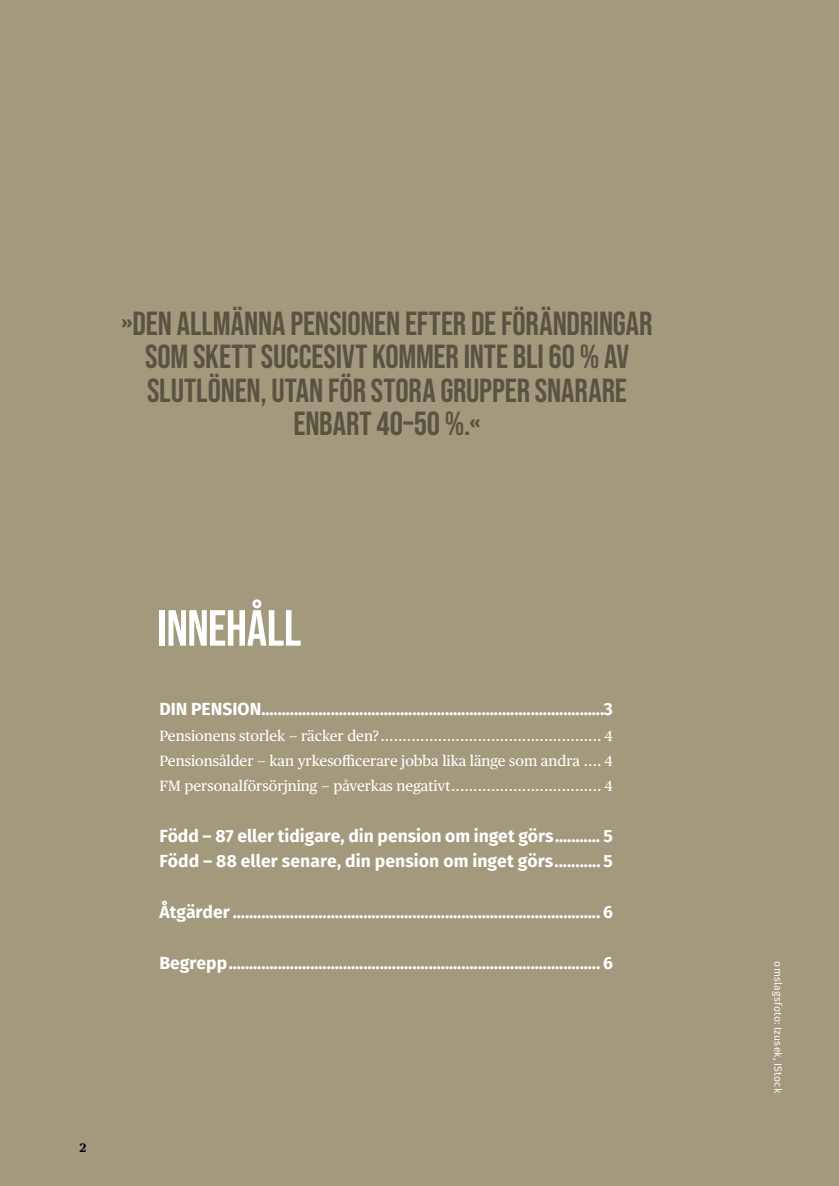
<style>
.page{position:relative;width:839px;height:1186px;background:#fff}
.page>*{position:absolute;margin:0;border:0;box-sizing:border-box;transform-origin:0 0}
.t1{font:50.75px "Bebas Neue";letter-spacing:-.01em;color:#fff}
.t2{font:33.25px/33.2px "Bebas Neue";letter-spacing:-.005em;color:#595442;text-align:center}
.t3{font:700 17.5px/25.4px "Fira Sans";color:#fff}
.t4{font:14.88px/25.4px "Publico Text Sv";color:#fff;text-align:justify}
.t5{font:700 12.25px "Publico Text Sv";color:#000}
.t6{font:10.5px "Fira Sans";letter-spacing:.02em;color:#fff}
</style>
<div class="page">
<div style="left:0;top:0;width:838px;height:1186px;background:#a3997d"></div>
<h2 class="t2" style="left:121px;top:307px;width:532px">»DEN ALLMÄNNA PENSIONEN EFTER DE FÖRÄNDRINGAR SOM SKETT SUCCESIVT KOMMER INTE BLI 60 % AV SLUTLÖNEN, UTAN FÖR STORA GRUPPER SNARARE ENBART 40–50 %.«</h2>
<h1 class="t1" style="left:158px;top:599px;width:145px">INNEHÅLL</h1>
<p class="t3" style="left:159px;top:695px;width:455px">DIN PENSION....................................................................................3</p>
<p class="t4" style="left:159px;top:721px;width:455px">Pensionens storlek – räcker den?.................................................. 4<br>Pensionsålder – kan yrkesofficerare jobba lika länge som andra .... 4<br>FM personalförsörjning – påverkas negativt.................................. 4</p>
<p class="t3" style="left:159px;top:822px;width:455px">Född – 87 eller tidigare, din pension om inget görs........... 5<br>Född – 88 eller senare, din pension om inget görs........... 5</p>
<p class="t3" style="left:159px;top:898px;width:455px">Åtgärder .......................................................................................... 6</p>
<p class="t3" style="left:159px;top:949px;width:455px">Begrepp........................................................................................... 6</p>
<p class="t5" style="left:79px;top:1138px;width:8px">2</p>
<p class="t6" style="left:785px;top:961px;width:133px;rotate:90deg">omslagsfoto: Izusek, IStock</p>
</div>
